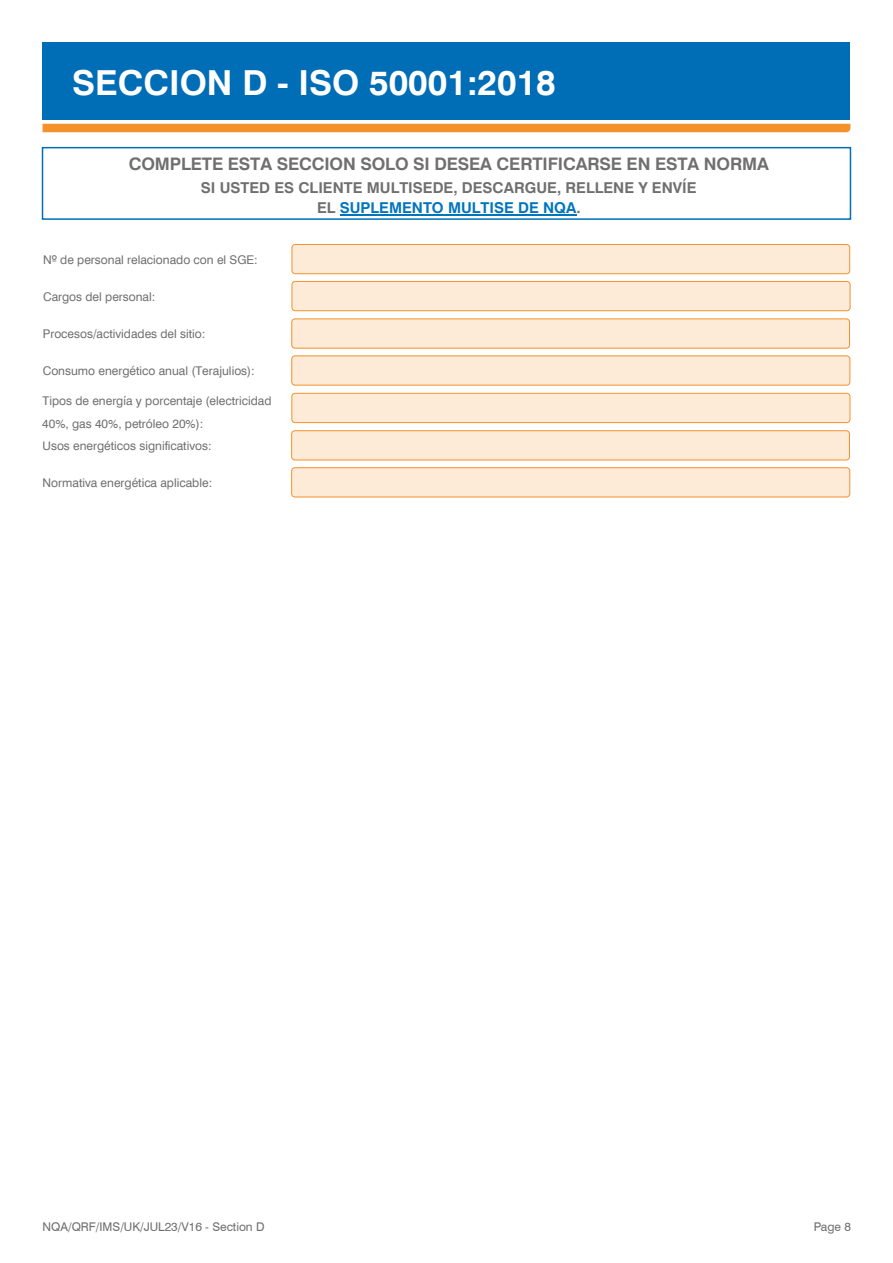
<style>
.page{position:relative;width:893px;height:1263px;background:#fff}
.page>*{position:absolute;margin:0;border:0;box-sizing:border-box;transform-origin:0 0}
.t1{font:700 34.5px "Swiss 721 BT";color:#fff}
.t2{font:700 17.25px "Swiss 721 BT";letter-spacing:-.01em;color:#706f6f}
.t3{font:700 15px/20.2px "Swiss 721 BT";color:#706f6f;text-align:center}
.t4{font:12px/22.5px "Swiss 721 BT";color:#706f6f}
.s1{color:#0075be}
</style>
<div class="page">
<div style="left:292px;top:244px;width:558px;height:30px;background:#feebd7;border-radius:3px"></div>
<div style="left:292px;top:244px;width:558px;height:30px;border:1px solid #f3912d;border-radius:3px"></div>
<div style="left:292px;top:281px;width:558px;height:30px;background:#feebd7;border-radius:3px"></div>
<div style="left:292px;top:281px;width:558px;height:30px;border:1px solid #f3912d;border-radius:3px"></div>
<div style="left:292px;top:319px;width:557px;height:29px;background:#feebd7;border-radius:3px"></div>
<div style="left:291px;top:318px;width:559px;height:30px;border:1px solid #f3912d;border-radius:3px"></div>
<div style="left:292px;top:356px;width:558px;height:29px;background:#feebd7;border-radius:3px"></div>
<div style="left:291px;top:355px;width:559px;height:30px;border:1px solid #f3912d;border-radius:3px"></div>
<div style="left:292px;top:393px;width:558px;height:30px;background:#feebd7;border-radius:3px"></div>
<div style="left:291px;top:393px;width:559px;height:30px;border:1px solid #f3912d;border-radius:3px"></div>
<div style="left:292px;top:431px;width:557px;height:29px;background:#feebd7;border-radius:3px"></div>
<div style="left:291px;top:430px;width:559px;height:30px;border:1px solid #f3912d;border-radius:3px"></div>
<div style="left:292px;top:468px;width:558px;height:29px;background:#feebd7;border-radius:3px"></div>
<div style="left:291px;top:467px;width:559px;height:30px;border:1px solid #f3912d;border-radius:3px"></div>
<div style="left:43px;top:124px;width:807px;height:8px;background:#f3912d"></div>
<div style="left:43px;top:43px;width:807px;height:77px;background:#006db7"></div>
<hr style="left:340px;top:215px;width:236px;height:1px;background:#0075be">
<div style="left:42px;top:147px;width:809px;height:73px;border:2px solid #006db7"></div>
<h1 class="t1" style="left:72px;top:62px;width:485px">SECCION D - ISO 50001:2018</h1>
<h2 class="t2" style="left:129px;top:153px;width:642px">COMPLETE ESTA SECCION SOLO SI DESEA CERTIFICARSE EN ESTA NORMA</h2>
<p class="t3" style="left:201px;top:178px;width:497px">SI USTED ES CLIENTE MULTISEDE, DESCARGUE, RELLENE Y ENVÍE<br>EL <span class="s1">SUPLEMENTO MULTISE DE NQA</span>.</p>
<p class="t4" style="left:43px;top:248px;width:216px">Nº de personal relacionado con el SGE:</p>
<p class="t4" style="left:43px;top:285px;width:114px">Cargos del personal:</p>
<p class="t4" style="left:43px;top:323px;width:164px">Procesos/actividades del sitio:</p>
<p class="t4" style="left:43px;top:360px;width:214px">Consumo energético anual (Terajulios):</p>
<p class="t4" style="left:42px;top:390px;width:231px">Tipos de energía y porcentaje (electricidad<br>40%, gas 40%, petróleo 20%):<br>Usos energéticos significativos:</p>
<p class="t4" style="left:43px;top:472px;width:171px">Normativa energética aplicable:</p>
<p class="t4" style="left:43px;top:1215px;width:224px">NQA/QRF/IMS/UK/JUL23/V16 - Section D</p>
<p class="t4" style="left:814px;top:1215px;width:39px">Page 8</p>
</div>
